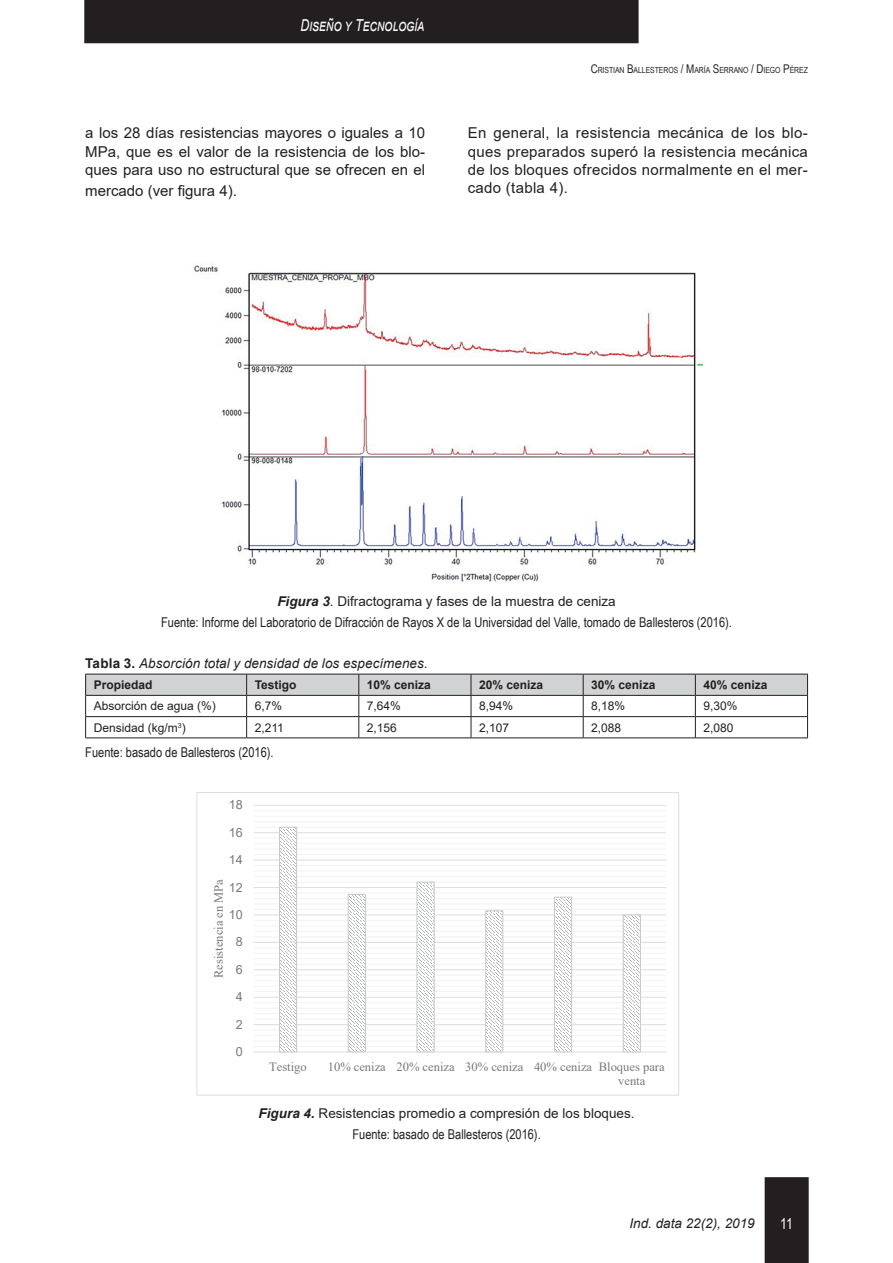
<style>
.page{position:relative;width:893px;height:1263px;background:#fff}
.page>*{position:absolute;margin:0;border:0;box-sizing:border-box;transform-origin:0 0}
.t1{font:italic 16.5px "Arial";color:#fff;scale:.75 1}
.t2{font:15px/18px "Arial";color:#231f20;text-align:justify}
.t3{font:15px "Arial Narrow";color:#fff}
.t4{font:13.5px "Arial Narrow";color:#231f20}
.t5{font:13.5px "Arial";color:#231f20}
.t6{font:italic 13.5px "Arial";letter-spacing:.005em;color:#231f20}
.t7{font:12.6px/14.4px "Times New Roman";color:#76787b}
.t8{font:12.6px "Arial";color:#76787b}
.t9{font:12px "Arial";color:#231f20}
.t10{font:700 12px "Arial";color:#231f20}
.t11{font:8.4px "Arial Narrow";letter-spacing:-.005em;color:#231f20}
.s1{font-size:12px}
.s2{font-weight:700;font-style:italic}
.s3{font-weight:700;font-style:normal}
</style>
<div class="page">
<div style="left:765px;top:1177px;width:44px;height:86px;background:#231f20"></div>
<div style="left:84px;top:0;width:555px;height:43px;background:#231f20"></div>
<img style="left:193px;top:262px;width:509px;height:321px">
<hr style="left:85px;top:737px;width:162px;height:1px;background:#231f20">
<hr style="left:247px;top:737px;width:112px;height:1px;background:#231f20">
<hr style="left:359px;top:737px;width:112px;height:1px;background:#231f20">
<hr style="left:471px;top:737px;width:112px;height:1px;background:#231f20">
<hr style="left:583px;top:737px;width:112px;height:1px;background:#231f20">
<hr style="left:695px;top:737px;width:113px;height:1px;background:#231f20">
<svg style="left:85px;top:674px;width:723px;height:63px"></svg>
<hr style="left:254px;top:1046px;width:412px;height:1px;background:#f2f3f4">
<hr style="left:254px;top:1040px;width:412px;height:1px;background:#f2f3f4">
<hr style="left:254px;top:1035px;width:412px;height:1px;background:#f2f3f4">
<hr style="left:254px;top:1030px;width:412px;height:1px;background:#f2f3f4">
<hr style="left:254px;top:1019px;width:412px;height:1px;background:#f2f3f4">
<hr style="left:254px;top:1013px;width:412px;height:1px;background:#f2f3f4">
<hr style="left:254px;top:1008px;width:412px;height:1px;background:#f2f3f4">
<hr style="left:254px;top:1002px;width:412px;height:1px;background:#f2f3f4">
<hr style="left:254px;top:991px;width:412px;height:1px;background:#f2f3f4">
<hr style="left:254px;top:986px;width:412px;height:1px;background:#f2f3f4">
<hr style="left:254px;top:980px;width:412px;height:1px;background:#f2f3f4">
<hr style="left:254px;top:975px;width:412px;height:1px;background:#f2f3f4">
<hr style="left:254px;top:964px;width:412px;height:1px;background:#f2f3f4">
<hr style="left:254px;top:958px;width:412px;height:1px;background:#f2f3f4">
<hr style="left:254px;top:953px;width:412px;height:1px;background:#f2f3f4">
<hr style="left:254px;top:947px;width:412px;height:1px;background:#f2f3f4">
<hr style="left:254px;top:936px;width:412px;height:1px;background:#f2f3f4">
<hr style="left:254px;top:931px;width:412px;height:1px;background:#f2f3f4">
<hr style="left:254px;top:925px;width:412px;height:1px;background:#f2f3f4">
<hr style="left:254px;top:920px;width:412px;height:1px;background:#f2f3f4">
<hr style="left:254px;top:909px;width:412px;height:1px;background:#f2f3f4">
<hr style="left:254px;top:903px;width:412px;height:1px;background:#f2f3f4">
<hr style="left:254px;top:898px;width:412px;height:1px;background:#f2f3f4">
<hr style="left:254px;top:892px;width:412px;height:1px;background:#f2f3f4">
<hr style="left:254px;top:882px;width:412px;height:1px;background:#f2f3f4">
<hr style="left:254px;top:876px;width:412px;height:1px;background:#f2f3f4">
<hr style="left:254px;top:870px;width:412px;height:1px;background:#f2f3f4">
<hr style="left:254px;top:865px;width:412px;height:1px;background:#f2f3f4">
<hr style="left:254px;top:854px;width:412px;height:1px;background:#f2f3f4">
<hr style="left:254px;top:849px;width:412px;height:1px;background:#f2f3f4">
<hr style="left:254px;top:843px;width:412px;height:1px;background:#f2f3f4">
<hr style="left:254px;top:838px;width:412px;height:1px;background:#f2f3f4">
<hr style="left:254px;top:827px;width:412px;height:1px;background:#f2f3f4">
<hr style="left:254px;top:821px;width:412px;height:1px;background:#f2f3f4">
<hr style="left:254px;top:816px;width:412px;height:1px;background:#f2f3f4">
<hr style="left:254px;top:810px;width:412px;height:1px;background:#f2f3f4">
<hr style="left:254px;top:1024px;width:412px;height:1px;background:#dcdddf">
<hr style="left:254px;top:997px;width:412px;height:1px;background:#dcdddf">
<hr style="left:254px;top:969px;width:412px;height:1px;background:#dcdddf">
<hr style="left:254px;top:942px;width:412px;height:1px;background:#dcdddf">
<hr style="left:254px;top:914px;width:412px;height:1px;background:#dcdddf">
<hr style="left:254px;top:887px;width:412px;height:1px;background:#dcdddf">
<hr style="left:254px;top:860px;width:412px;height:1px;background:#dcdddf">
<hr style="left:254px;top:832px;width:412px;height:1px;background:#dcdddf">
<hr style="left:254px;top:805px;width:412px;height:1px;background:#dcdddf">
<svg style="left:279px;top:826px;width:362px;height:227px"></svg>
<hr style="left:254px;top:1051px;width:412px;height:1px;background:#dcdddf">
<div style="left:196px;top:792px;width:483px;height:303px;border:1px solid #dcdddf"></div>
<p class="t1" style="left:300px;top:14px;width:167px">Diseño y Tecnología</p>
<p class="t2" style="left:85px;top:124px;width:341px">a los 28 días resistencias mayores o iguales a 10<br>MPa, que es el valor de la resistencia de los blo&shy;ques para uso no estructural que se ofrecen en el</p>
<p class="t2" style="left:85px;top:182px;width:153px">mercado (ver figura 4).</p>
<p class="t11" style="left:591px;top:63px;width:219px"><span class="s1">C</span>RISTIAN <span class="s1">B</span>ALLESTEROS <span class="s1">/ M</span>ARÍA <span class="s1">S</span>ERRANO <span class="s1">/ D</span>IEGO <span class="s1">P</span>ÉREZ</p>
<p class="t2" style="left:468px;top:124px;width:342px">En general, la resistencia mecánica de los blo&shy;ques preparados superó la resistencia mecánica de los bloques ofrecidos normalmente en el mer&shy;cado (tabla 4).</p>
<p class="t5" style="left:277px;top:592px;width:340px"><span class="s2">Figura 3</span>. Difractograma y fases de la muestra de ceniza</p>
<p class="t4" style="left:161px;top:612px;width:572px">Fuente: Informe del Laboratorio de Difracción de Rayos X de la Universidad del Valle, tomado de Ballesteros (2016).</p>
<p class="t6" style="left:85px;top:654px;width:344px"><span class="s3">Tabla 3.</span> Absorción total y densidad de los especímenes.</p>
<p class="t10" style="left:94px;top:676px;width:60px">Propiedad</p>
<p class="t10" style="left:255px;top:676px;width:43px">Testigo</p>
<p class="t10" style="left:367px;top:676px;width:66px">10% ceniza</p>
<p class="t10" style="left:479px;top:676px;width:66px">20% ceniza</p>
<p class="t10" style="left:591px;top:676px;width:66px">30% ceniza</p>
<p class="t10" style="left:703px;top:676px;width:66px">40% ceniza</p>
<p class="t9" style="left:94px;top:698px;width:124px">Absorción de agua (%)</p>
<p class="t9" style="left:255px;top:698px;width:29px">6,7%</p>
<p class="t9" style="left:367px;top:698px;width:36px">7,64%</p>
<p class="t9" style="left:479px;top:698px;width:36px">8,94%</p>
<p class="t9" style="left:591px;top:698px;width:36px">8,18%</p>
<p class="t9" style="left:703px;top:698px;width:36px">9,30%</p>
<p class="t9" style="left:94px;top:719px;width:93px">Densidad (kg/m<sup>3</sup>)</p>
<p class="t9" style="left:255px;top:719px;width:31px">2,211</p>
<p class="t9" style="left:367px;top:719px;width:32px">2,156</p>
<p class="t9" style="left:479px;top:719px;width:32px">2,107</p>
<p class="t9" style="left:591px;top:719px;width:32px">2,088</p>
<p class="t9" style="left:703px;top:719px;width:32px">2,080</p>
<p class="t4" style="left:85px;top:742px;width:190px">Fuente: basado de Ballesteros (2016).</p>
<p class="t8" style="left:229px;top:796px;width:15px">18</p>
<p class="t8" style="left:229px;top:823px;width:15px">16</p>
<p class="t8" style="left:229px;top:851px;width:15px">14</p>
<p class="t7" style="left:211px;top:978px;width:100px;rotate:-90deg">Resistencia en MPa</p>
<p class="t8" style="left:229px;top:878px;width:15px">12</p>
<p class="t8" style="left:229px;top:906px;width:15px">10</p>
<p class="t8" style="left:236px;top:933px;width:8px">8</p>
<p class="t8" style="left:236px;top:961px;width:8px">6</p>
<p class="t8" style="left:236px;top:988px;width:8px">4</p>
<p class="t8" style="left:236px;top:1015px;width:8px">2</p>
<p class="t8" style="left:236px;top:1043px;width:8px">0</p>
<p class="t7" style="left:269px;top:1059px;width:39px">Testigo</p>
<p class="t7" style="left:618px;top:1059px;width:48px;text-indent:-290px">10% ceniza 20% ceniza 30% ceniza 40% ceniza Bloques para venta</p>
<p class="t5" style="left:259px;top:1104px;width:377px"><span class="s2">Figura 4.</span> Resistencias promedio a compresión de los bloques.</p>
<p class="t4" style="left:352px;top:1124px;width:190px">Fuente: basado de Ballesteros (2016).</p>
<p class="t6" style="left:629px;top:1215px;width:127px">Ind. data 22(2), 2019</p>
<p class="t3" style="left:780px;top:1213px;width:14px">11</p>
</div>
